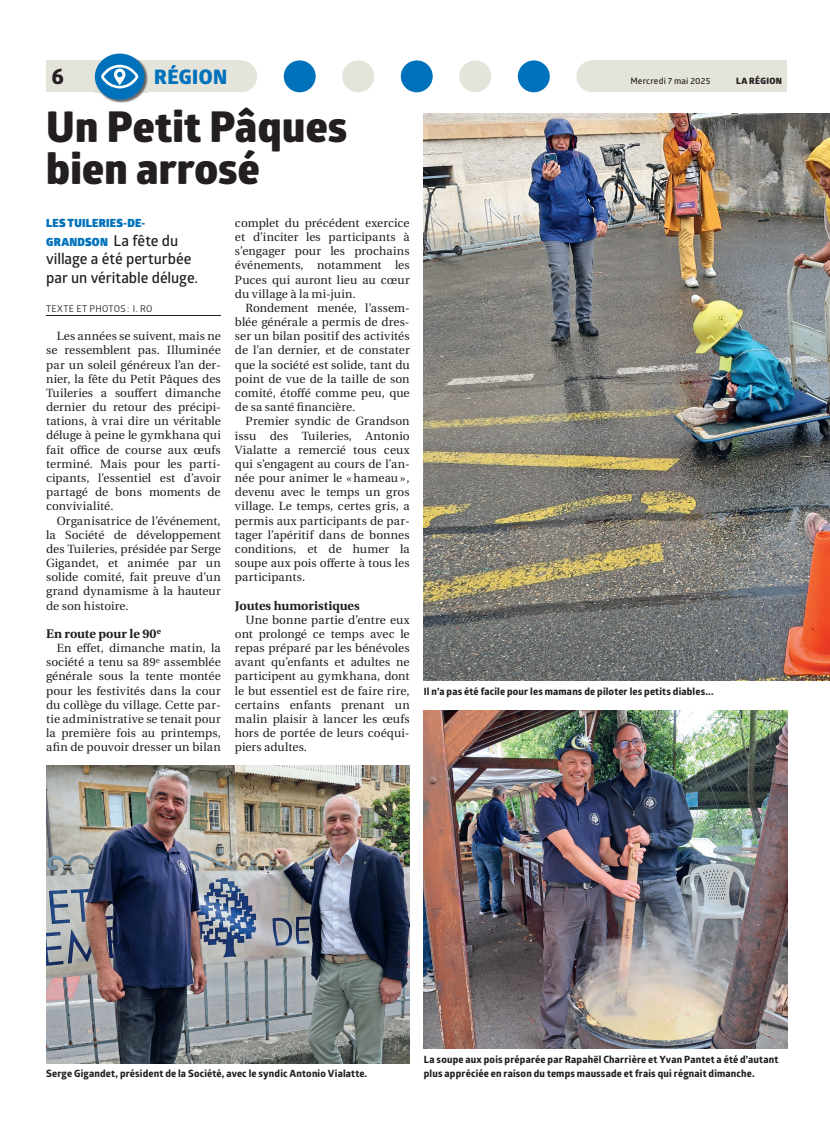
<style>
.page{position:relative;width:830px;height:1134px;background:#fff}
.page>*{position:absolute;margin:0;border:0;box-sizing:border-box;transform-origin:0 0}
.t1{font:800 42.5px/42.5px "Glober";letter-spacing:.005em;color:#231f20}
.t2{font:700 22.5px "Globerx";color:#231f20}
.t3{font:800 20px "Glober";letter-spacing:.02em;color:#0072bc}
.t4{font:600 15px/18.8px "Glober";letter-spacing:-.005em;color:#231f20}
.t5{font:700 12.5px "Heuristica";letter-spacing:-.005em;color:#231f20}
.t6{font:11.88px/14.1px "Heuristica";letter-spacing:.005em;color:#231f20;text-align:justify}
.t7{font:900 11.25px/18.8px "Glober";letter-spacing:.025em;color:#0072bc}
.t8{font:700 10px/14.1px "Globerx";letter-spacing:.015em;color:#231f20}
.t9{font:9.38px "Glober";letter-spacing:.03em;color:#231f20}
.t10{font:600 8.75px "Glober";letter-spacing:.02em;color:#231f20}
.t11{font:800 8.75px "Glober";letter-spacing:.04em;color:#231f20}
.s1{font-weight:600;font-size:15px;color:#231f20}
</style>
<div class="page">
<div style="left:225px;top:60px;width:32px;height:32px;background:#e5e4db;border-radius:50%"></div>
<div style="left:342px;top:60px;width:32px;height:32px;background:#e5e4db;border-radius:50%"></div>
<div style="left:459px;top:60px;width:32px;height:32px;background:#e5e4db;border-radius:50%"></div>
<div style="left:283px;top:60px;width:32px;height:32px;background:#0072bc;border-radius:50%"></div>
<div style="left:400px;top:60px;width:32px;height:32px;background:#0072bc;border-radius:50%"></div>
<div style="left:517px;top:60px;width:32px;height:32px;background:#0072bc;border-radius:50%"></div>
<div style="left:576px;top:60px;width:32px;height:32px;background:#e5e4db;border-radius:50%"></div>
<div style="left:591px;top:61px;width:196px;height:31px;background:#e5e4db"></div>
<div style="left:46px;top:60px;width:195px;height:32px;background:#e5e4db"></div>
<img style="left:95px;top:54px;width:53px;height:49px">
<img style="left:95px;top:60px;width:53px;height:32px">
<div style="left:95px;top:54px;width:49px;height:46px;background:#0072bc;border-radius:50%"></div>
<svg style="left:101px;top:65px;width:37px;height:23px"></svg>
<hr style="left:46px;top:315px;width:175px;height:1px;background:#231f20">
<img style="left:423px;top:113px;width:406px;height:567px">
<img style="left:46px;top:765px;width:363px;height:298px">
<img style="left:423px;top:710px;width:364px;height:339px">
<h2 class="t2" style="left:51px;top:60px;width:14px">6</h2>
<h3 class="t3" style="left:154px;top:62px;width:74px">RÉGION</h3>
<h1 class="t1" style="left:46px;top:105px;width:302px">Un Petit Pâques bien arrosé</h1>
<p class="t7" style="left:46px;top:213px;width:133px">LES TUILERIES-DE-<br>GRANDSON <span class="s1">La fête du</span></p>
<p class="t4" style="left:46px;top:249px;width:153px">village a été perturbée par un véritable déluge.</p>
<p class="t9" style="left:46px;top:302px;width:108px">TEXTE ET PHOTOS : I. RO</p>
<p class="t6" style="left:46px;top:329px;width:176px;text-indent:11px">Les années se suivent, mais ne se ressemblent pas. Illuminée par un soleil généreux l’an der&shy;nier, la fête du Petit Pâques des Tuileries a souffert dimanche dernier du retour des précipi&shy;tations, à vrai dire un véritable déluge à peine le gymkhana qui fait office de course aux œufs terminé. Mais pour les parti&shy;cipants, l’essentiel est d’avoir partagé de bons moments de convivialité.</p>
<p class="t6" style="left:46px;top:513px;width:176px;text-indent:11px">Organisatrice de l’événement, la Société de développement des Tuileries, présidée par Serge Gigandet, et animée par un solide comité, fait preuve d’un grand dynamisme à la hauteur de son histoire.</p>
<p class="t5" style="left:46px;top:624px;width:116px">En route pour le 90<sup>e</sup></p>
<p class="t6" style="left:46px;top:641px;width:176px;text-indent:11px">En effet, dimanche matin, la société a tenu sa 89<sup>e</sup> assemblée générale sous la tente montée pour les festivités dans la cour du collège du village. Cette par&shy;tie administrative se tenait pour la première fois au printemps, afin de pouvoir dresser un bilan</p>
<p class="t6" style="left:235px;top:216px;width:176px">complet du précédent exercice et d’inciter les participants à s’engager pour les prochains événements, notamment les Puces qui auront lieu au cœur du village à la mi-juin.</p>
<p class="t6" style="left:235px;top:301px;width:176px;text-indent:11px">Rondement menée, l’assem&shy;blée générale a permis de dres&shy;ser un bilan positif des activités de l’an dernier, et de constater que la société est solide, tant du point de vue de la taille de son comité, étoffé comme peu, que de sa santé financière.</p>
<p class="t6" style="left:235px;top:414px;width:176px;text-indent:11px">Premier syndic de Grandson issu des Tuileries, Antonio Vialatte a remercié tous ceux qui s’engagent au cours de l’an&shy;née pour animer le « hameau », devenu avec le temps un gros village. Le temps, certes gris, a permis aux participants de par&shy;tager l’apéritif dans de bonnes conditions, et de humer la soupe aux pois offerte à tous les participants.</p>
<p class="t5" style="left:235px;top:595px;width:126px">Joutes humoristiques</p>
<p class="t6" style="left:235px;top:613px;width:176px;text-indent:11px">Une bonne partie d’entre eux ont prolongé ce temps avec le repas préparé par les bénévoles avant qu’enfants et adultes ne participent au gymkhana, dont le but essentiel est de faire rire, certains enfants prenant un malin plaisir à lancer les œufs hors de portée de leurs coéqui&shy;piers adultes.</p>
<p class="t10" style="left:630px;top:75px;width:81px">Mercredi 7 mai 2025</p>
<p class="t11" style="left:735px;top:74px;width:47px">LA RÉGION</p>
<p class="t8" style="left:423px;top:684px;width:291px">Il n’a pas été facile pour les mamans de piloter les petits diables...</p>
<p class="t8" style="left:46px;top:1066px;width:322px">Serge Gigandet, président de la Société, avec le syndic Antonio Vialatte.</p>
<p class="t8" style="left:423px;top:1052px;width:356px">La soupe aux pois préparée par Rapahël Charrière et Yvan Pantet a été d’autant plus appréciée en raison du temps maussade et frais qui régnait dimanche.</p>
</div>
